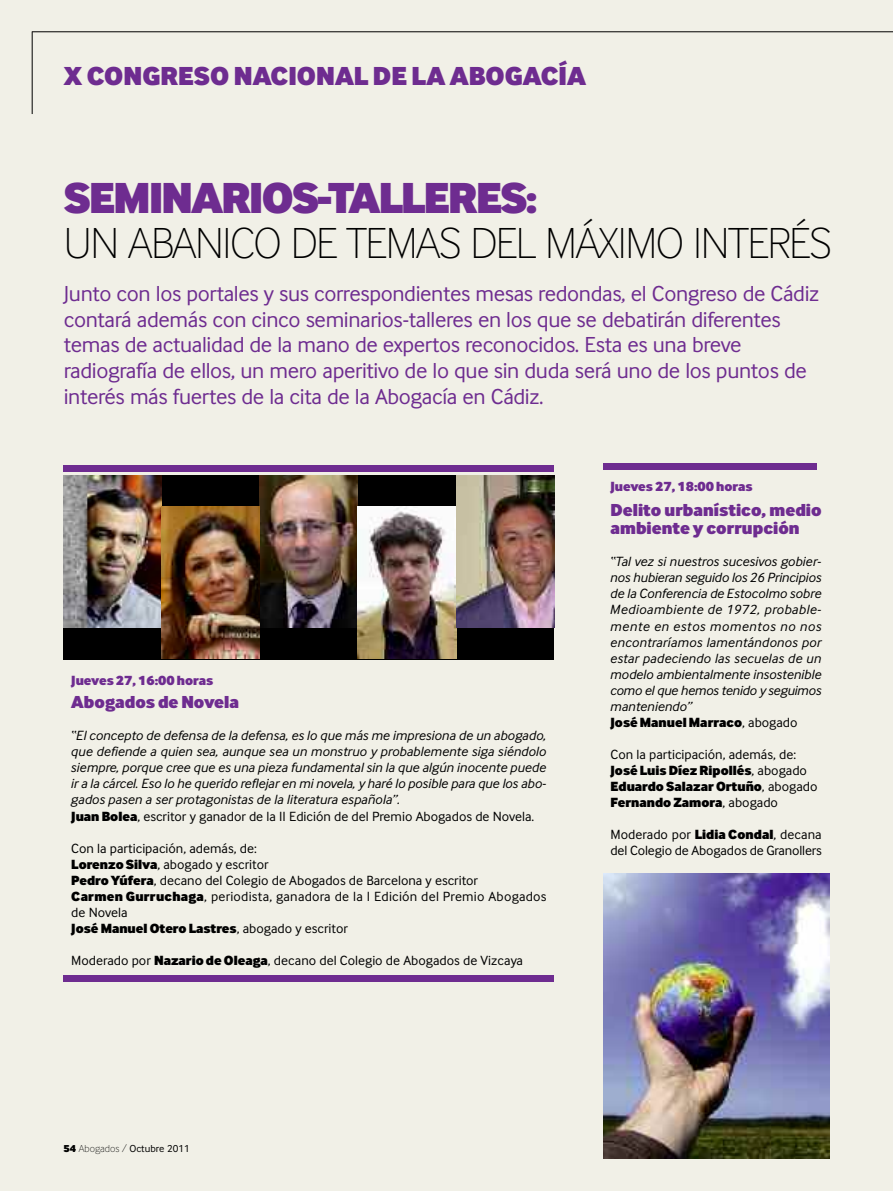
<style>
.page{position:relative;width:893px;height:1191px;background:#f1f0e7}
.page>*{position:absolute;margin:0;border:0;box-sizing:border-box;transform-origin:0 0}
.t1{font:45px "Inter Face Da Ma Th";letter-spacing:-.03em;color:#000}
.t2{font:700 45px "Inter Face Da Ma Th";letter-spacing:-.035em;color:#6e2c90}
.t3{font:700 27px "Inter Face Da Ma Th";color:#6e2c90}
.t4{font:22.5px/25.5px "Inter Face Da Ma";letter-spacing:-.015em;color:#6e2c90}
.t5{font:700 18px/18px "Inter Face Da Ma Th";color:#6e2c90}
.t6{font:italic 13.8px/16px "Inter Face Da Ma";color:#000}
.t7{font:13.8px/16px "Inter Face Da Ma";color:#000}
.t8{font:700 13.8px/16px "Inter Face Da Ma Th";color:#000}
.t9{font:700 13.8px "Inter Face Da Ma Th";color:#6e2c90}
.t10{font:10.5px "Inter Face Da Ma";color:#000}
.s1{font-family:"Inter Face Da Ma Th";font-weight:700;font-style:normal}
.s2{font-style:normal}
.s3{font-family:"Inter Face Da Ma Th";font-weight:700}
.s4{font-family:"Inter Face Da Ma";font-weight:400}
.s5{font-family:"Inter Face Da Ma Th"}
</style>
<div class="page">
<hr style="left:32px;top:31px;width:1px;height:83px;background:#000">
<hr style="left:32px;top:32px;width:861px;height:1px;background:#000">
<div style="left:64px;top:475px;width:490px;height:184px;background:#000"></div>
<img style="left:260px;top:475px;width:98px;height:152px">
<div style="left:64px;top:975px;width:490px;height:7px;background:#6e2c90"></div>
<div style="left:64px;top:465px;width:490px;height:7px;background:#6e2c90"></div>
<div style="left:603px;top:463px;width:213px;height:7px;background:#6e2c90"></div>
<img style="left:603px;top:873px;width:226px;height:285px">
<img style="left:64px;top:475px;width:98px;height:152px">
<img style="left:162px;top:506px;width:98px;height:152px">
<img style="left:358px;top:506px;width:98px;height:152px">
<img style="left:456px;top:475px;width:98px;height:152px">
<h2 class="t3" style="left:64px;top:67px;width:524px">X CONGRESO NACIONAL DE LA ABOGACÍA</h2>
<h1 class="t2" style="left:64px;top:183px;width:475px">SEMINARIOS-TALLERES:</h1>
<h1 class="t1" style="left:64px;top:228px;width:769px">UN ABANICO DE TEMAS DEL MÁXIMO INTERÉS</h1>
<p class="t4" style="left:64px;top:283px;width:757px">Junto con los portales y sus correspondientes mesas redondas, el Congreso de Cádiz contará además con cinco seminarios-talleres en los que se debatirán diferentes temas de actualidad de la mano de expertos reconocidos. Esta es una breve radiografía de ellos, un mero aperitivo de lo que sin duda será uno de los puntos de interés más fuertes de la cita de la Abogacía en Cádiz.</p>
<p class="t9" style="left:71px;top:675px;width:144px">Jueves 27, 16:00 horas</p>
<h3 class="t5" style="left:71px;top:695px;width:169px">Abogados de Novela</h3>
<p class="t6" style="left:71px;top:729px;width:477px">“El concepto de defensa de la defensa, es lo que más me impresiona de un abogado, que defiende a quien sea, aunque sea un monstruo y probablemente siga siéndolo siempre, porque cree que es una pieza fundamental sin la que algún inocente puede ir a la cárcel. Eso lo he querido reflejar en mi novela, y haré lo posible para que los abo&shy;gados pasen a ser protagonistas de la literatura española”.<br><span class="s1">JuanBolea</span><span class="s2">, escritor y ganador de la II Edición de del Premio Abogados de Novela.</span></p>
<p class="t7" style="left:71px;top:841px;width:477px">Con la participación, además, de:<br><span class="s3">Lorenzo Silva</span>, abogado y escritor<br><span class="s3">PedroYúfera</span>, decano del Colegio de Abogados de Barcelona y escritor<br><span class="s3">Carmen Gurruchaga</span>, periodista, ganadora de la I Edición del Premio Abogados de Novela</p>
<p class="t8" style="left:71px;top:921px;width:278px">José Manuel Otero Lastres<span class="s4">, abogado y escritor</span></p>
<p class="t7" style="left:71px;top:953px;width:453px">Moderado por <span class="s3">Nazario de Oleaga</span>, decano del Colegio de Abogados de Vizcaya</p>
<p class="t9" style="left:610px;top:481px;width:144px">Jueves 27, 18:00 horas</p>
<h3 class="t5" style="left:610px;top:503px;width:213px">Delito urbanístico, medio ambiente y corrupción</h3>
<p class="t6" style="left:610px;top:555px;width:213px;text-align:justify">“Tal vez si nuestros sucesivos gobier&shy;nos hubieran seguido los 26 Principios de la Conferencia de Estocolmo sobre Medioambiente de 1972, probable&shy;mente en estos momentos no nos encontraríamos lamentándonos por estar padeciendo las secuelas de un modelo ambientalmente insostenible como el que hemos tenido y seguimos manteniendo”</p>
<p class="t8" style="left:610px;top:715px;width:189px">José Manuel Marraco<span class="s4">, abogado</span></p>
<p class="t7" style="left:610px;top:747px;width:187px">Con la participación, además, de:</p>
<p class="t8" style="left:611px;top:763px;width:208px">José LuisDíezRipollés<span class="s4">, abogado<br></span>Eduardo Salazar Ortuño<span class="s4">, abogado<br></span>Fernando Zamora<span class="s4">, abogado</span></p>
<p class="t7" style="left:611px;top:828px;width:213px">Moderado por <span class="s3">Lidia Condal</span>, decana del Colegio de Abogados de Granollers</p>
<p class="t10" style="left:64px;top:1145px;width:128px"><span class="s3">54</span> <span class="s5">Abogados /</span> Octubre 2011</p>
</div>
